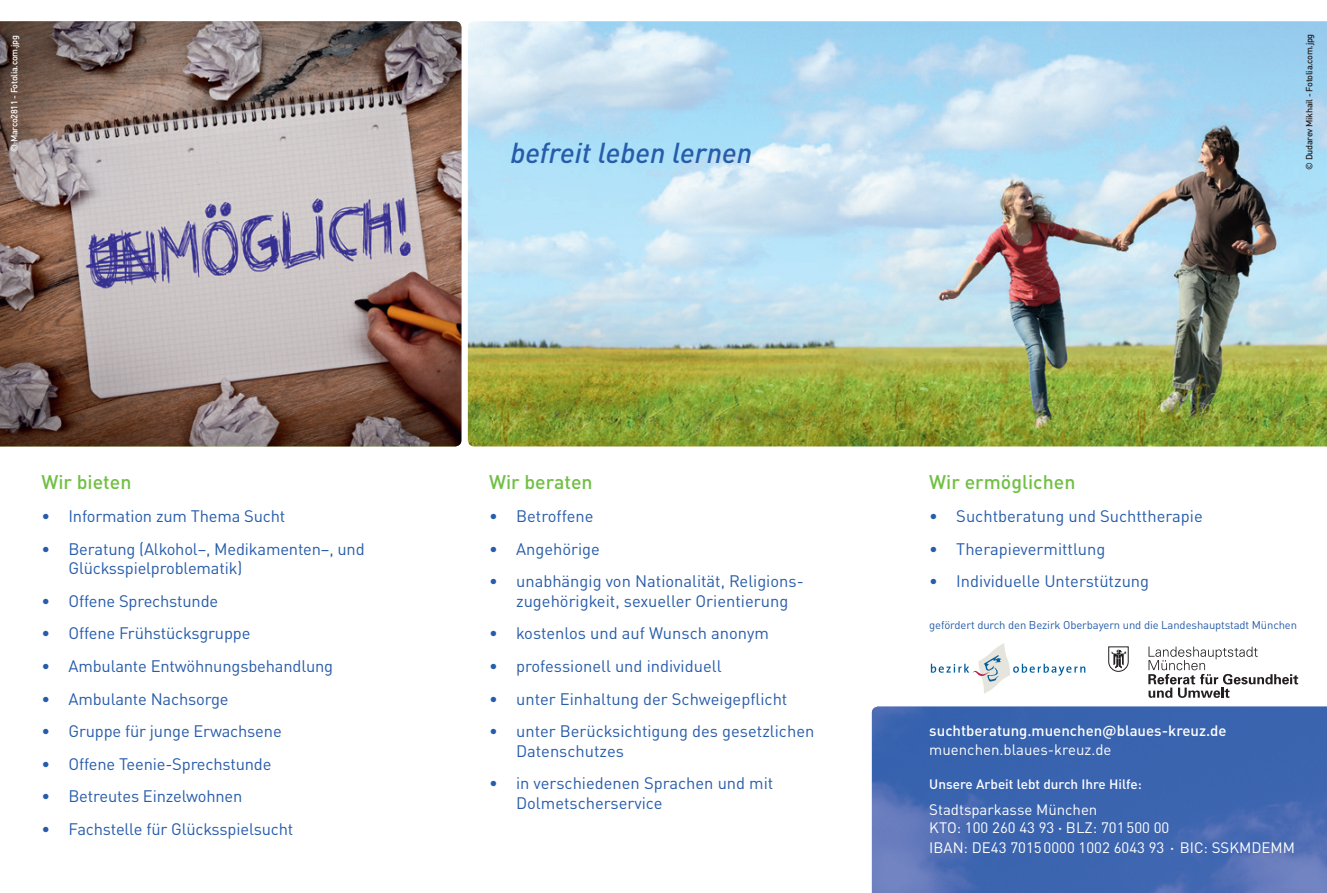
<style>
.page{position:relative;width:1327px;height:893px;background:#fff}
.page>*{position:absolute;margin:0;border:0;box-sizing:border-box;transform-origin:0 0}
.t1{font:italic 500 28.5px "DINOT";color:#275caa}
.t2{font:500 19.5px "DINOT";color:#71bf44}
.t3{font:16.5px/19.8px "DINOT";letter-spacing:-.005em;color:#275caa}
.t4{font:15px/18px "DINOT";color:#fff}
.t5{font:500 15px "DINOT";color:#fff}
.t6{font:500 13.5px "DINOT";color:#fff}
.t7{font:11.25px "DINOT";letter-spacing:-.01em;color:#275caa}
.t8{font:500 9px "DINOT";letter-spacing:-.03em;color:#231f20}
.t9{font:500 9px "DINOT";letter-spacing:-.03em;color:#fff}
.s1{font-weight:500}
</style>
<div class="page">
<img style="left:872px;top:707px;width:455px;height:186px">
<img style="left:468px;top:21px;width:859px;height:425px">
<img style="left:0;top:21px;width:461px;height:425px">
<svg style="left:1148px;top:647px;width:150px;height:51px"></svg>
<svg style="left:1108px;top:646px;width:20px;height:26px"></svg>
<svg style="left:931px;top:643px;width:154px;height:51px"></svg>
<p class="t9" style="left:9px;top:152px;width:118px;rotate:-90deg">© Marco2811 - Fotolia.com.jpg</p>
<p class="t8" style="left:1303px;top:170px;width:138px;rotate:-90deg">© Dudarev Mikhail - Fotolia.com.jpg</p>
<h1 class="t1" style="left:510px;top:135px;width:243px">befreit leben lernen</h1>
<p class="t2" style="left:41px;top:470px;width:91px">Wir bieten</p>
<p class="t3" style="left:41px;top:506px;width:245px">• Information zum Thema Sucht</p>
<p class="t3" style="left:68px;top:538px;width:298px;text-indent:-27px">• Beratung (Alkohol–, Medikamenten–, und<br>Glücksspielproblematik)</p>
<p class="t3" style="left:41px;top:591px;width:178px">• Offene Sprechstunde</p>
<p class="t3" style="left:41px;top:623px;width:210px">• Offene Frühstücksgruppe</p>
<p class="t3" style="left:41px;top:656px;width:293px">• Ambulante Entwöhnungsbehandlung</p>
<p class="t3" style="left:41px;top:688px;width:189px">• Ambulante Nachsorge</p>
<p class="t3" style="left:41px;top:721px;width:242px">• Gruppe für junge Erwachsene</p>
<p class="t3" style="left:41px;top:753px;width:232px">• Offene Teenie-Sprechstunde</p>
<p class="t3" style="left:41px;top:786px;width:202px">• Betreutes Einzelwohnen</p>
<p class="t3" style="left:41px;top:819px;width:253px">• Fachstelle für Glücksspielsucht</p>
<p class="t2" style="left:489px;top:470px;width:105px">Wir beraten</p>
<p class="t3" style="left:489px;top:506px;width:106px">• Betroffene</p>
<p class="t3" style="left:489px;top:538px;width:112px">• Angehörige</p>
<p class="t3" style="left:516px;top:571px;width:289px;text-indent:-27px">• unabhängig von Nationalität, Religions&shy;zugehörigkeit, sexueller Orientierung</p>
<p class="t3" style="left:489px;top:623px;width:281px">• kostenlos und auf Wunsch anonym</p>
<p class="t3" style="left:489px;top:656px;width:234px">• professionell und individuell</p>
<p class="t3" style="left:489px;top:688px;width:300px">• unter Einhaltung der Schweigepflicht</p>
<p class="t3" style="left:516px;top:721px;width:300px;text-indent:-27px">• unter Berücksichtigung des gesetzlichen<br>Datenschutzes</p>
<p class="t3" style="left:516px;top:773px;width:259px;text-indent:-27px">• in verschiedenen Sprachen und mit<br>Dolmetscherservice</p>
<p class="t2" style="left:929px;top:470px;width:148px">Wir ermöglichen</p>
<p class="t3" style="left:929px;top:506px;width:275px">• Suchtberatung und Suchttherapie</p>
<p class="t3" style="left:929px;top:538px;width:178px">• Therapievermittlung</p>
<p class="t3" style="left:929px;top:571px;width:221px">• Individuelle Unterstützung</p>
<p class="t7" style="left:929px;top:618px;width:369px">gefördert durch den Bezirk Oberbayern und die Landeshauptstadt München</p>
<p class="t5" style="left:929px;top:721px;width:299px">suchtberatung.muenchen@blaues-kreuz.de</p>
<p class="t4" style="left:929px;top:741px;width:184px">muenchen.blaues-kreuz.de</p>
<p class="t6" style="left:929px;top:775px;width:214px">Unsere Arbeit lebt durch Ihre Hilfe:</p>
<p class="t4" style="left:929px;top:800px;width:242px">Stadtsparkasse München<br>KTO: 100 260 43 93 <span class="s1">·</span> BLZ: 701500 00</p>
<p class="t4" style="left:929px;top:838px;width:367px">IBAN: DE43 70150000 1002 6043 93 <span class="s1">·</span> BIC: SSKMDEMM</p>
</div>
